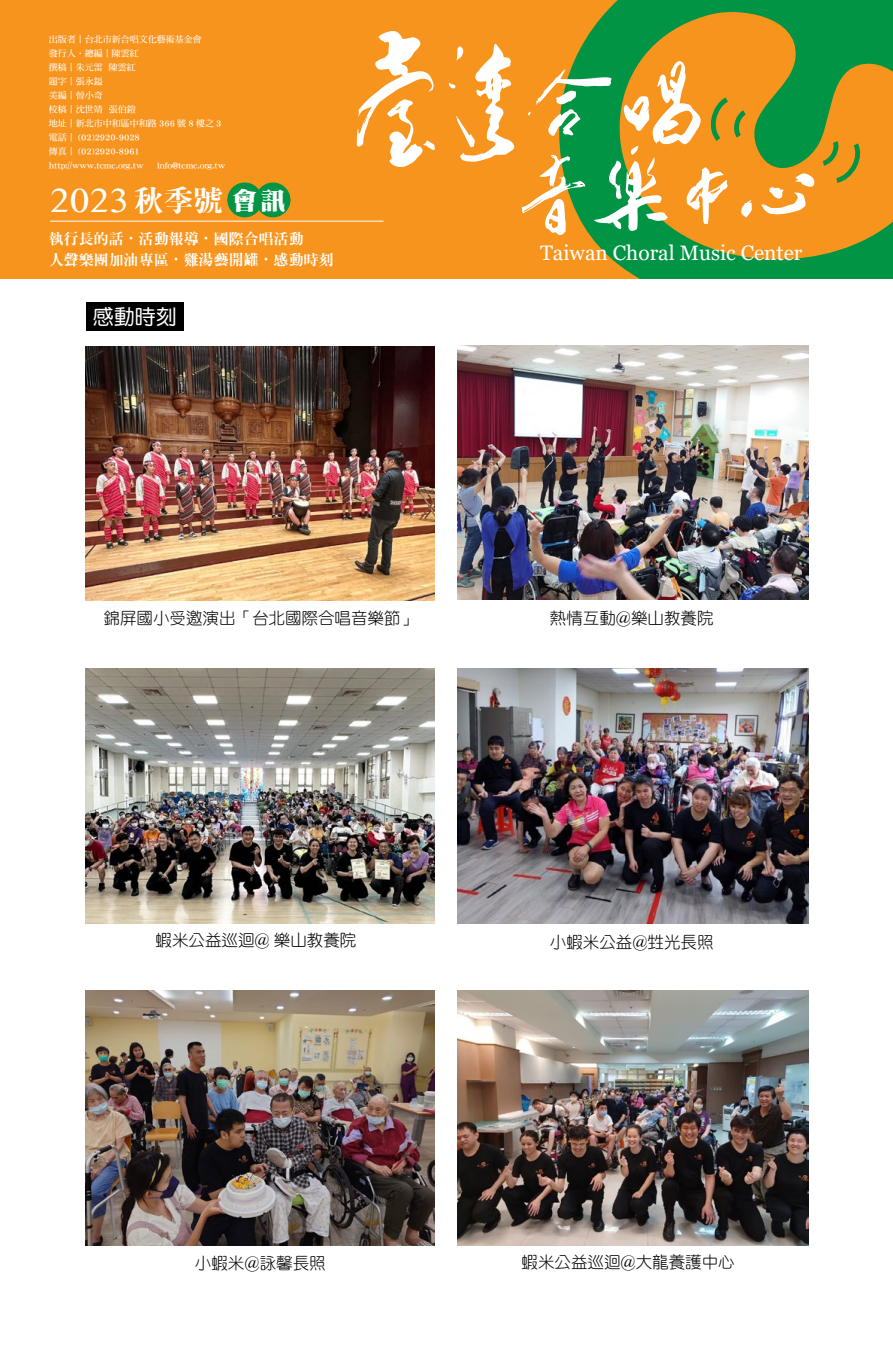
<style>
.page{position:relative;width:893px;height:1361px;background:#fff}
.page>*{position:absolute;margin:0;border:0;box-sizing:border-box;transform-origin:0 0}
.t1{font:36px "Gurmukhi MN";color:#fff}
.t2{font:24.75px "DF Ming W14 WINP BF";color:#fff}
.t3{font:21px "DF Yuan Md HKP BF";color:#fff}
.t4{font:20.85px "Georgia";color:#fff}
.t5{font:16.5px "DF Yuan Lt HKP BF";color:#000}
.t6{font:15px/20.7px "DF Ming XB WIN BF";color:#fff}
.t7{font:9px/14px "DF Ming Bd HKP BF";color:#fff}
.t8{font:9px "DF Ming Bd HKP BF";letter-spacing:-.03em;color:#fff}
.s1{font-family:"DF Ming XB WIN BF";font-size:30px}
.s2{font-family:"Times New Roman"}
</style>
<div class="page">
<div style="left:0;top:0;width:893px;height:279px;background:#f7941d"></div>
<svg style="left:574px;top:0;width:319px;height:279px;fill:#009444"></svg>
<svg style="left:823px;top:141px;width:38px;height:42px"></svg>
<svg style="left:761px;top:173px;width:54px;height:41px"></svg>
<svg style="left:357px;top:31px;width:78px;height:136px"></svg>
<svg style="left:521px;top:60px;width:231px;height:175px"></svg>
<svg style="left:449px;top:44px;width:65px;height:118px"></svg>
<hr style="left:50px;top:221px;width:333px;height:1px;background:#fff">
<div style="left:227px;top:182px;width:35px;height:35px;background:#009444;border-radius:50%"></div>
<div style="left:256px;top:182px;width:34px;height:35px;background:#009444;border-radius:50%"></div>
<div style="left:86px;top:302px;width:98px;height:28px;background:#000"></div>
<img style="left:86px;top:668px;width:349px;height:256px">
<img style="left:457px;top:668px;width:352px;height:256px">
<img style="left:86px;top:990px;width:349px;height:256px">
<img style="left:457px;top:990px;width:352px;height:256px">
<img style="left:86px;top:346px;width:349px;height:254px">
<img style="left:457px;top:345px;width:352px;height:254px">
<p class="t7" style="left:49px;top:32px;width:174px">出版者〡台北市新合唱文化藝術基金會<br>發行人．總編〡陳雲紅<br>撰稿〡朱元雷 陳雲紅<br>題字〡張永鎰<br>美編〡曾小奇<br>校稿〡沈世靖 張伯鎧<br>地址〡新北市中和區中和路 366 號 8 樓之 3電話〡 (02)2920-9028<br>傳真〡 (02)2920-8961 http://www.tcmc.org.tw</p>
<p class="t8" style="left:157px;top:161px;width:70px">info@tcmc.org.tw</p>
<h1 class="t1" style="left:50px;top:176px;width:175px">2023 <span class="s1">秋季號</span></h1>
<h2 class="t2" style="left:232px;top:188px;width:55px">會訊</h2>
<h3 class="t6" style="left:49px;top:228px;width:287px">執行長的話．活動報導．國際合唱活動<br>人聲樂團加油專區．雞湯藝開罐．感動時刻</h3>
<h3 class="t3" style="left:93px;top:306px;width:85px">感動時刻</h3>
<h3 class="t4" style="left:540px;top:240px;width:264px">Taiwan Choral Music Center</h3>
<h3 class="t5" style="left:104px;top:610px;width:315px">錦屏國小受邀演出「台北國際合唱音樂節」</h3>
<h3 class="t5" style="left:550px;top:610px;width:165px">熱情互動<span class="s2">@</span>樂山教養院</h3>
<h3 class="t5" style="left:156px;top:932px;width:202px">蝦米公益巡迴<span class="s2">@</span> 樂山教養院</h3>
<h3 class="t5" style="left:550px;top:933px;width:165px">小蝦米公益<span class="s2">@</span>甡光長照</h3>
<h3 class="t5" style="left:195px;top:1254px;width:132px">小蝦米<span class="s2">@</span>詠馨長照</h3>
<h3 class="t5" style="left:521px;top:1253px;width:215px">蝦米公益巡迴<span class="s2">@</span>大龍養護中心</h3>
</div>
